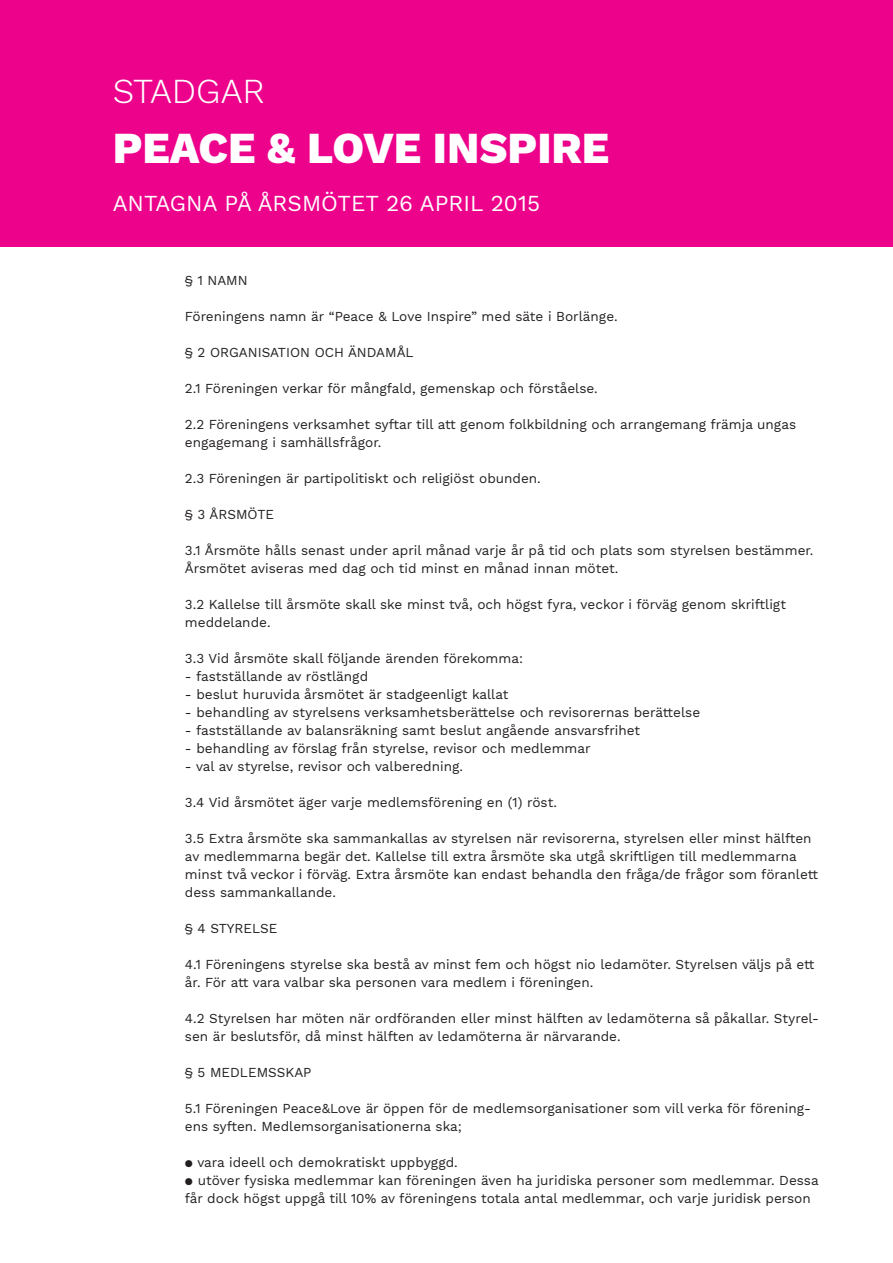
<style>
.page{position:relative;width:893px;height:1263px;background:#fff}
.page>*{position:absolute;margin:0;border:0;box-sizing:border-box;transform-origin:0 0}
.t1{font:800 43.5px "Work Sans";color:#fff}
.t2{font:300 34.5px "Work Sans";color:#fff}
.t3{font:22.5px "Work Sans";color:#fff}
.t4{font:13.5px/18px "Work Sans";color:#231f20}
</style>
<div class="page">
<div style="left:0;top:0;width:893px;height:247px;background:#ed028c"></div>
<h2 class="t2" style="left:113px;top:71px;width:154px">STADGAR</h2>
<h1 class="t1" style="left:113px;top:123px;width:498px">PEACE &amp; LOVE INSPIRE</h1>
<h3 class="t3" style="left:113px;top:190px;width:429px">ANTAGNA PÅ ÅRSMÖTET 26 APRIL 2015</h3>
<p class="t4" style="left:185px;top:272px;width:64px">§ 1 NAMN</p>
<p class="t4" style="left:185px;top:308px;width:434px">Föreningens namn är “Peace &amp; Love Inspire” med säte i Borlänge.</p>
<p class="t4" style="left:185px;top:344px;width:230px">§ 2 ORGANISATION OCH ÄNDAMÅL</p>
<p class="t4" style="left:185px;top:380px;width:414px">2.1 Föreningen verkar för mångfald, gemenskap och förståelse.</p>
<p class="t4" style="left:185px;top:416px;width:613px">2.2 Föreningens verksamhet syftar till att genom folkbildning och arrangemang främja ungas engagemang i samhällsfrågor.</p>
<p class="t4" style="left:185px;top:470px;width:357px">2.3 Föreningen är partipolitiskt och religiöst obunden.</p>
<p class="t4" style="left:185px;top:506px;width:91px">§ 3 ÅRSMÖTE</p>
<p class="t4" style="left:185px;top:542px;width:630px">3.1 Årsmöte hålls senast under april månad varje år på tid och plats som styrelsen bestämmer.<br>Årsmötet aviseras med dag och tid minst en månad innan mötet.</p>
<p class="t4" style="left:185px;top:596px;width:602px">3.2 Kallelse till årsmöte skall ske minst två, och högst fyra, veckor i förväg genom skriftligt meddelande.</p>
<p class="t4" style="left:185px;top:650px;width:339px">3.3 Vid årsmöte skall följande ärenden förekomma:</p>
<p class="t4" style="left:185px;top:668px;width:185px">- fastställande av röstlängd</p>
<p class="t4" style="left:185px;top:686px;width:325px">- beslut huruvida årsmötet är stadgeenligt kallat</p>
<p class="t4" style="left:185px;top:704px;width:517px">- behandling av styrelsens verksamhetsberättelse och revisorernas berättelse</p>
<p class="t4" style="left:185px;top:722px;width:457px">- fastställande av balansräkning samt beslut angående ansvarsfrihet</p>
<p class="t4" style="left:185px;top:740px;width:407px">- behandling av förslag från styrelse, revisor och medlemmar</p>
<p class="t4" style="left:185px;top:758px;width:280px">- val av styrelse, revisor och valberedning.</p>
<p class="t4" style="left:185px;top:794px;width:373px">3.4 Vid årsmötet äger varje medlemsförening en (1) röst.</p>
<p class="t4" style="left:185px;top:830px;width:635px">3.5 Extra årsmöte ska sammankallas av styrelsen när revisorerna, styrelsen eller minst hälften av medlemmarna begär det. Kallelse till extra årsmöte ska utgå skriftligen till medlemmarna minst två veckor i förväg. Extra årsmöte kan endast behandla den fråga/de frågor som föranlett dess sammankallande.</p>
<p class="t4" style="left:185px;top:920px;width:94px">§ 4 STYRELSE</p>
<p class="t4" style="left:185px;top:956px;width:631px">4.1 Föreningens styrelse ska bestå av minst fem och högst nio ledamöter. Styrelsen väljs på ett år. För att vara valbar ska personen vara medlem i föreningen.</p>
<p class="t4" style="left:185px;top:1010px;width:636px">4.2 Styrelsen har möten när ordföranden eller minst hälften av ledamöterna så påkallar. Styrel&shy;sen är beslutsför, då minst hälften av ledamöterna är närvarande.</p>
<p class="t4" style="left:185px;top:1064px;width:128px">§ 5 MEDLEMSSKAP</p>
<p class="t4" style="left:185px;top:1100px;width:628px">5.1 Föreningen Peace&amp;Love är öppen för de medlemsorganisationer som vill verka för förening&shy;ens syften. Medlemsorganisationerna ska;</p>
<p class="t4" style="left:185px;top:1154px;width:274px">● vara ideell och demokratiskt uppbyggd.</p>
<p class="t4" style="left:185px;top:1172px;width:635px">● utöver fysiska medlemmar kan föreningen även ha juridiska personer som medlemmar. Dessa får dock högst uppgå till 10% av föreningens totala antal medlemmar, och varje juridisk person</p>
</div>
